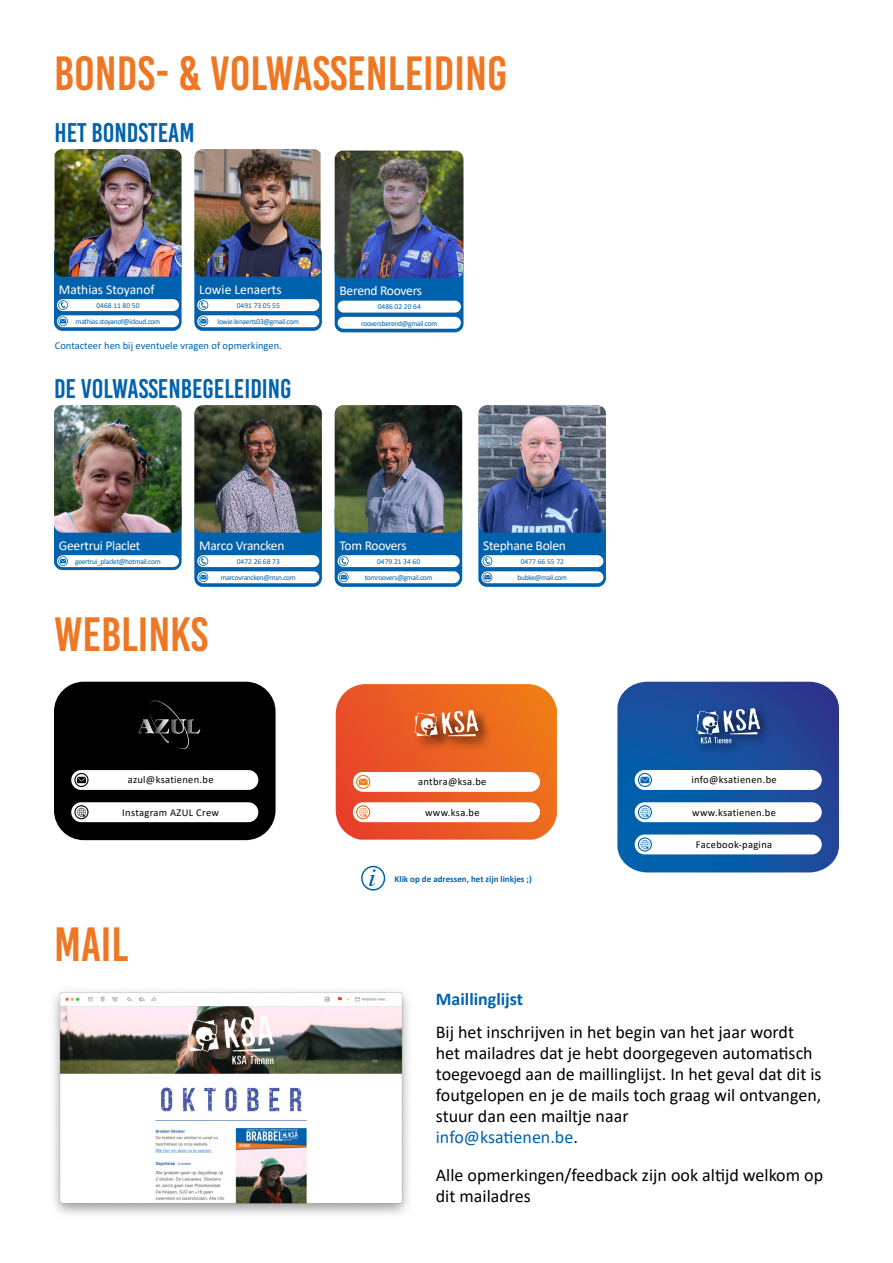
<style>
.page{position:relative;width:893px;height:1263px;background:#fff}
.page>*{position:absolute;margin:0;border:0;box-sizing:border-box;transform-origin:0 0}
.t1{font:48px "Bebas Kai";color:#ee7723}
.t2{font:27px "Bebas Kai";color:#0062ad}
.t3{font:18px/21px "Calibri";color:#000}
.t4{font:700 18px "Calibri";color:#0062ad}
.t5{font:13.5px "Calibri";letter-spacing:-.02em;color:#fff}
.t6{font:13.5px "Calibri";color:#fff}
.t7{font:10.5px "Calibri";letter-spacing:.03em;color:#000}
.t8{font:10.5px "Calibri";color:#0062ad}
.t9{font:700 9px "Calibri";color:#0062ad}
.t10{font:7.5px/16.2px "Calibri";letter-spacing:-.04em;color:#0062ad;text-align:center}
.s1{color:#0062ad}
</style>
<div class="page">
<div style="left:335px;top:500px;width:127px;height:87px;background:#0062ad;border-radius:9px"></div>
<img style="left:335px;top:405px;width:127px;height:128px">
<div style="left:338px;top:555px;width:122px;height:12px;background:#fff;border-radius:6px"></div>
<svg style="left:339px;top:556px;width:10px;height:10px"></svg>
<div style="left:338px;top:571px;width:122px;height:12px;background:#fff;border-radius:6px"></div>
<svg style="left:339px;top:572px;width:10px;height:10px"></svg>
<div style="left:54px;top:500px;width:128px;height:70px;background:#0062ad;border-radius:9px"></div>
<div style="left:57px;top:555px;width:122px;height:12px;background:#fff;border-radius:6px"></div>
<svg style="left:58px;top:556px;width:10px;height:10px"></svg>
<img style="left:54px;top:405px;width:128px;height:128px">
<div style="left:194px;top:500px;width:128px;height:87px;background:#0062ad;border-radius:9px"></div>
<img style="left:194px;top:405px;width:128px;height:128px">
<div style="left:197px;top:555px;width:122px;height:12px;background:#fff;border-radius:6px"></div>
<svg style="left:199px;top:556px;width:9px;height:10px"></svg>
<div style="left:197px;top:571px;width:122px;height:12px;background:#fff;border-radius:6px"></div>
<svg style="left:199px;top:572px;width:9px;height:10px"></svg>
<img style="left:53px;top:990px;width:356px;height:225px">
<svg style="left:617px;top:682px;width:222px;height:190px"></svg>
<svg style="left:336px;top:684px;width:221px;height:156px"></svg>
<div style="left:54px;top:682px;width:222px;height:158px;background:#000;border-radius:30px"></div>
<div style="left:71px;top:770px;width:187px;height:20px;background:#fff;border-radius:10px"></div>
<svg style="left:74px;top:773px;width:15px;height:14px"></svg>
<div style="left:71px;top:802px;width:187px;height:20px;background:#fff;border-radius:10px"></div>
<svg style="left:74px;top:805px;width:15px;height:14px"></svg>
<svg style="left:137px;top:700px;width:63px;height:49px"></svg>
<div style="left:361px;top:866px;width:24px;height:24px;border:2px solid #0062ad;border-radius:50%"></div>
<svg style="left:369px;top:869px;width:7px;height:17px"></svg>
<div style="left:54px;top:245px;width:128px;height:86px;background:#0062ad;border-radius:9px"></div>
<img style="left:55px;top:149px;width:127px;height:128px">
<div style="left:57px;top:299px;width:122px;height:12px;background:#fff;border-radius:6px"></div>
<svg style="left:58px;top:300px;width:10px;height:10px"></svg>
<div style="left:57px;top:315px;width:122px;height:12px;background:#fff;border-radius:6px"></div>
<svg style="left:58px;top:316px;width:10px;height:10px"></svg>
<div style="left:194px;top:245px;width:128px;height:86px;background:#0062ad;border-radius:9px"></div>
<img style="left:194px;top:149px;width:127px;height:128px">
<div style="left:197px;top:299px;width:122px;height:12px;background:#fff;border-radius:6px"></div>
<svg style="left:199px;top:300px;width:9px;height:10px"></svg>
<div style="left:197px;top:315px;width:122px;height:12px;background:#fff;border-radius:6px"></div>
<svg style="left:199px;top:316px;width:9px;height:10px"></svg>
<div style="left:335px;top:246px;width:128px;height:86px;background:#0062ad;border-radius:9px"></div>
<img style="left:335px;top:151px;width:128px;height:127px">
<div style="left:338px;top:301px;width:123px;height:12px;background:#fff;border-radius:6px"></div>
<div style="left:338px;top:317px;width:123px;height:12px;background:#fff;border-radius:6px"></div>
<div style="left:478px;top:500px;width:128px;height:87px;background:#0062ad;border-radius:9px"></div>
<img style="left:478px;top:405px;width:128px;height:128px">
<div style="left:481px;top:555px;width:122px;height:12px;background:#fff;border-radius:6px"></div>
<svg style="left:483px;top:556px;width:9px;height:10px"></svg>
<div style="left:481px;top:571px;width:122px;height:12px;background:#fff;border-radius:6px"></div>
<svg style="left:483px;top:572px;width:9px;height:10px"></svg>
<h1 class="t1" style="left:54px;top:48px;width:455px">BONDS- &amp; VOLWASSENLEIDING</h1>
<h2 class="t2" style="left:55px;top:118px;width:142px">HET BONDSTEAM</h2>
<p class="t6" style="left:59px;top:280px;width:97px">Mathias Stoyanof</p>
<p class="t10" style="left:76px;top:297px;width:86px">0468 11 80 50 mathias.stoyanof@icloud.com</p>
<p class="t6" style="left:199px;top:280px;width:84px">Lowie Lenaerts</p>
<p class="t10" style="left:218px;top:297px;width:83px">0491 73 05 55 lowie.lenaerts03@gmail.com</p>
<p class="t8" style="left:55px;top:338px;width:229px">Contacteer hen bij eventuele vragen of opmerkingen.</p>
<h2 class="t2" style="left:54px;top:374px;width:239px">DE VOLWASSENBEGELEIDING</h2>
<p class="t5" style="left:340px;top:281px;width:84px">Berend Roovers</p>
<p class="t10" style="left:361px;top:299px;width:78px">0486 02 20 64 rooversberend@gmail.com</p>
<p class="t5" style="left:59px;top:536px;width:83px">Geertrui Placlet</p>
<p class="t5" style="left:199px;top:536px;width:87px">Marco Vrancken</p>
<p class="t10" style="left:221px;top:553px;width:77px">0472 26 68 73 marcovrancken@msn.com</p>
<p class="t10" style="left:75px;top:553px;width:87px">geertrui_placlet@hotmail.com</p>
<h1 class="t1" style="left:54px;top:608px;width:155px">WEBLINKS</h1>
<p class="t5" style="left:339px;top:536px;width:69px">Tom Roovers</p>
<p class="t10" style="left:365px;top:553px;width:69px">0479 21 34 60 tomroovers@gmail.com</p>
<p class="t5" style="left:483px;top:536px;width:84px">Stephane Bolen</p>
<p class="t10" style="left:518px;top:553px;width:51px">0477 66 55 72 bubke@mail.com</p>
<p class="t7" style="left:128px;top:772px;width:87px">azul@ksatienen.be</p>
<p class="t7" style="left:418px;top:774px;width:70px">antbra@ksa.be</p>
<p class="t7" style="left:122px;top:805px;width:98px">Instagram AZUL Crew</p>
<p class="t7" style="left:425px;top:805px;width:56px">www.ksa.be</p>
<h1 class="t1" style="left:54px;top:918px;width:76px">MAIL</h1>
<p class="t9" style="left:394px;top:872px;width:139px">Klik op de adressen, het zijn linkjes ;)</p>
<p class="t7" style="left:691px;top:772px;width:87px">info@ksatienen.be</p>
<p class="t7" style="left:692px;top:805px;width:85px">www.ksatienen.be</p>
<p class="t7" style="left:696px;top:837px;width:78px">Facebook-pagina</p>
<p class="t4" style="left:436px;top:987px;width:89px">Maillinglijst</p>
<p class="t3" style="left:436px;top:1021px;width:387px">Bij het inschrijven in het begin van het jaar wordt het mailadres dat je hebt doorgegeven automatisch toegevoegd aan de maillinglijst. In het geval dat dit is foutgelopen en je de mails toch graag wil ontvangen, stuur dan een mailtje naar<br><span class="s1">info@ksatienen.be</span>.</p>
<p class="t3" style="left:436px;top:1164px;width:389px">Alle opmerkingen/feedback zijn ook altijd welkom op dit mailadres</p>
</div>
